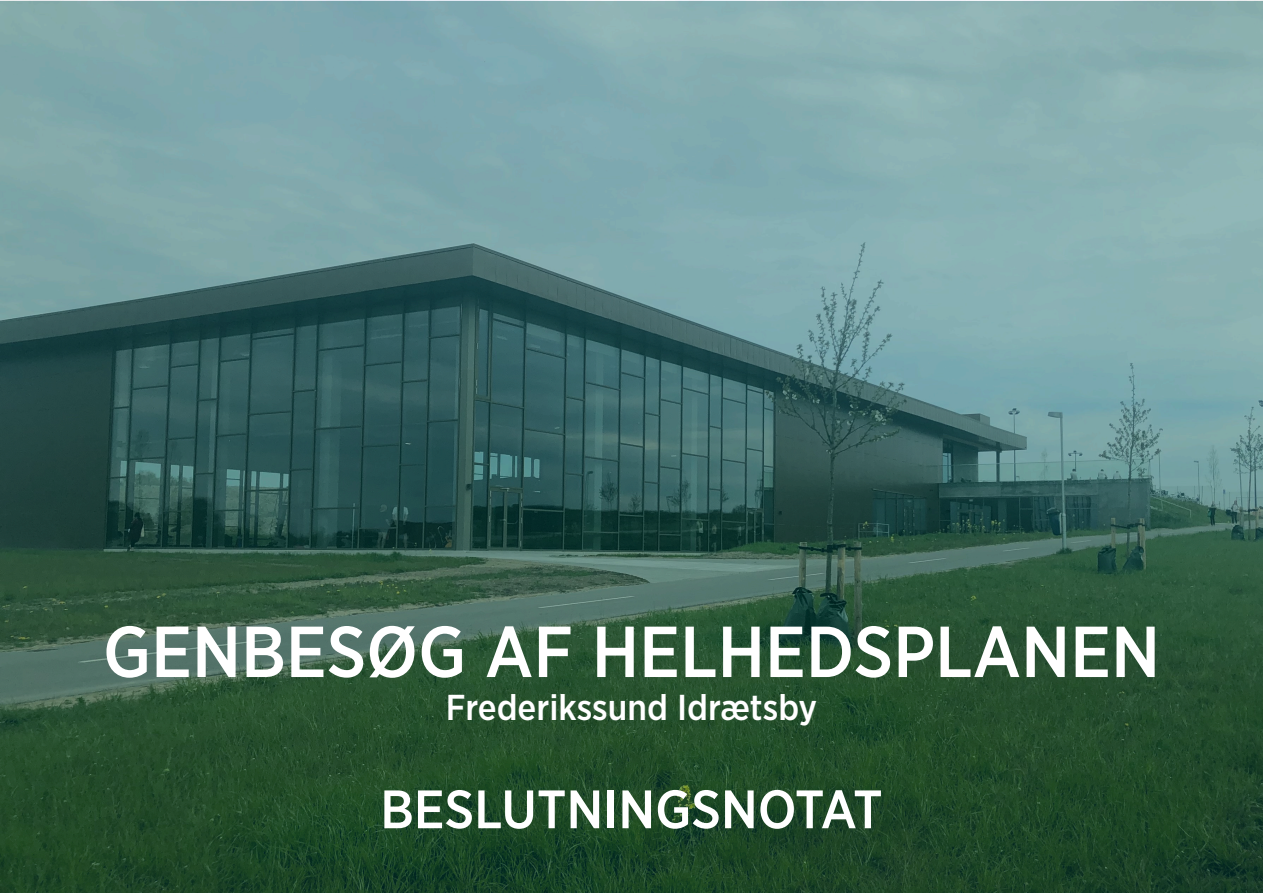
<style>
.page{position:relative;width:1263px;height:893px;background:#fff}
.page>*{position:absolute;margin:0;border:0;box-sizing:border-box;transform-origin:0 0}
.t1{font:500 72px "Gotham Narrow";color:#fff}
.t2{font:500 54px "Gotham Narrow";color:#fff}
.t3{font:500 36px "Gotham Narrow";color:#fff}
</style>
<div class="page">
<img style="left:0;top:0;width:1263px;height:893px">
<p class="t1" style="left:103px;top:606px;width:1059px">GENBESØG AF HELHEDSPLANEN</p>
<p class="t3" style="left:446px;top:685px;width:373px">Frederikssund Idrætsby</p>
<p class="t2" style="left:380px;top:775px;width:504px">BESLUTNINGSNOTAT</p>
</div>
